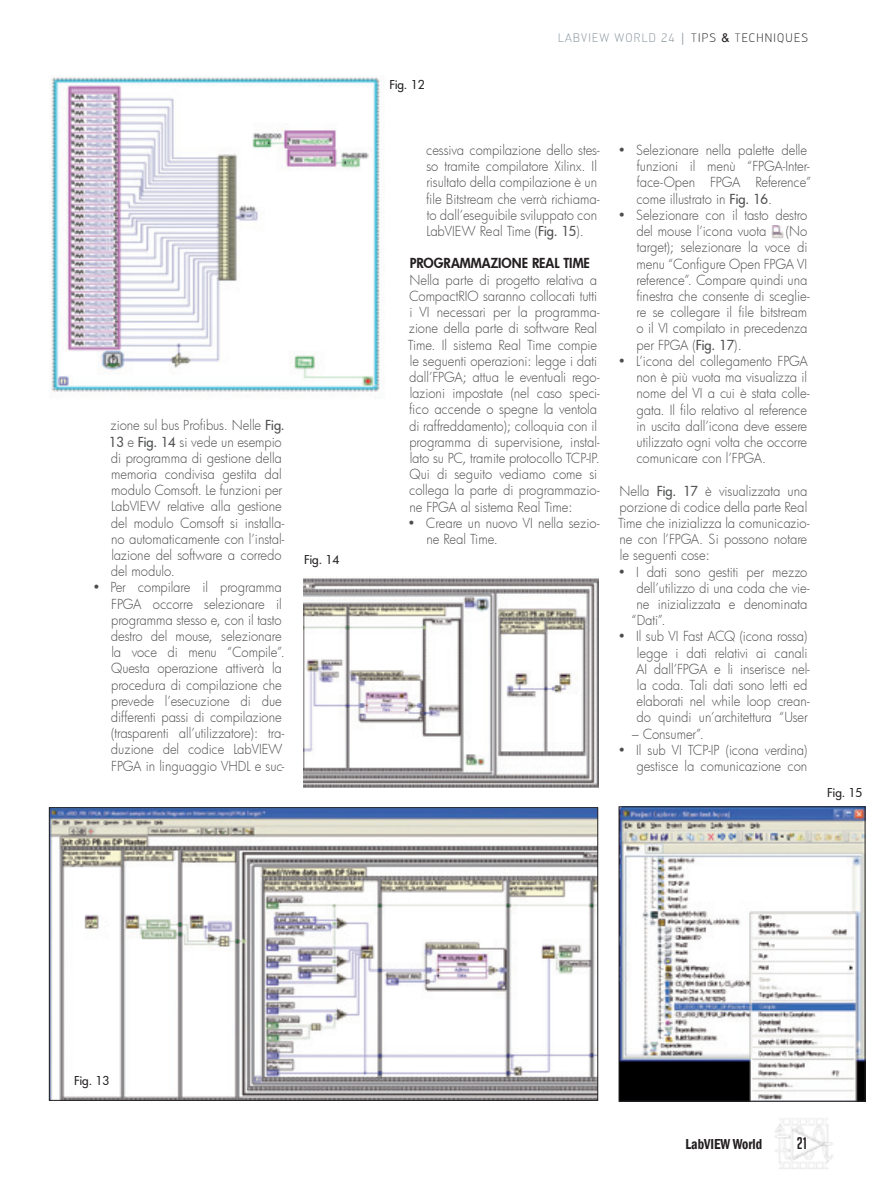
<style>
.page{position:relative;width:893px;height:1191px;background:#fff}
.page>*{position:absolute;margin:0;border:0;box-sizing:border-box;transform-origin:0 0}
.t1{font:16.5px "Big Noodle Titling";color:#231f20}
.t2{font:600 condensed 14.85px "Franklin Gothic";color:#231f20;scale:.91 1}
.testo{font:300 13.5px/16.2px "Futura";letter-spacing:-.005em;color:#4b4c4d}
.TITOLETTO_LABVIEW{font:800 13.5px "Futura";color:#231f20}
.Titoletto{font:12px "Engel Lightltd";letter-spacing:.1em;color:#85939a}
.Dida__Labview_world{font:500 12px "Futura";letter-spacing:-.015em;color:#231f20}
.s1{font-weight:500}
.s2{font-family:"Geometric 415 BT Lite A"}
.s3{color:#231f20}
.s4{font-family:"Arial";color:#231f20}
</style>
<div class="page">
<img style="left:774px;top:1118px;width:59px;height:51px">
<img style="left:771px;top:225px;width:13px;height:14px">
<img style="left:51px;top:77px;width:329px;height:321px">
<img style="left:51px;top:809px;width:545px;height:289px">
<div style="left:49px;top:807px;width:549px;height:293px;border:1px solid #231f20"></div>
<img style="left:304px;top:578px;width:294px;height:209px">
<img style="left:621px;top:808px;width:242px;height:291px">
<div style="left:619px;top:806px;width:246px;height:295px;border:1px solid #231f20"></div>
<p class="testo" style="left:109px;top:417px;width:177px">zione sul bus Profibus. Nelle <span class="s1">Fig.<br>13</span> e <span class="s1">Fig. 14</span> si vede un esempio di programma di gestione della memoria condivisa gestita dal modulo Comsoft. Le funzioni per<br>LabVIEW relative alla gestione del modulo Comsoft si installa&shy;no automaticamente con l’instal&shy;lazione del software a corredo del modulo.</p>
<p class="testo" style="left:111px;top:579px;width:175px;text-indent:-19px">• Per compilare il programma<br>FPGA occorre selezionare il programma stesso e, con il tasto destro del mouse, selezionare la voce di menu “Compile”.<br>Questa operazione attiverà la procedura di compilazione che prevede l’esecuzione di due differenti passi di compilazione (trasparenti all’utilizzatore): tra&shy;duzione del codice LabVIEW<br>FPGA in linguaggio VHDL e suc-</p>
<p class="Dida__Labview_world" style="left:304px;top:551px;width:37px">Fig. 14</p>
<p class="Dida__Labview_world" style="left:389px;top:77px;width:37px">Fig. 12</p>
<p class="Titoletto" style="left:558px;top:34px;width:251px">LABVIEW WORLD 24 <span class="s2">|</span> <span class="s3">TIPS</span> <span class="s4">&amp;</span> <span class="s3">TECHNIQUES</span></p>
<p class="testo" style="left:426px;top:142px;width:175px">cessiva compilazione dello stes&shy;so tramite compilatore Xilinx. Il risultato della compilazione è un file Bitstream che verrà richiama&shy;to dall’eseguibile sviluppato con LabVIEW Real Time (<span class="s1">Fig. 15</span>).</p>
<p class="TITOLETTO_LABVIEW" style="left:410px;top:254px;width:182px">PROGRAMMAZIONE REAL TIME</p>
<p class="testo" style="left:408px;top:271px;width:194px">Nella parte di progetto relativa a CompactRIO saranno collocati tutti i VI necessari per la programma&shy;zione della parte di software Real Time. Il sistema Real Time compie le seguenti operazioni: legge i dati dall’FPGA; attua le eventuali rego&shy;lazioni impostate (nel caso speci&shy;fico accende o spegne la ventola di raffreddamento); colloquia con il programma di supervisione, instal&shy;lato su PC, tramite protocollo TCP-IP.</p>
<p class="testo" style="left:409px;top:466px;width:192px">Qui di seguito vediamo come si collega la parte di programmazio&shy;ne FPGA al sistema Real Time:</p>
<p class="testo" style="left:426px;top:514px;width:175px;text-indent:-19px">• Creare un nuovo VI nella sezio&shy;ne Real Time.</p>
<p class="testo" style="left:636px;top:142px;width:176px;text-indent:-19px">• Selezionare nella palette delle funzioni il menù “FPGA-Inter&shy;face-Open FPGA Reference” come illustrato in <span class="s1">Fig. 16</span>.</p>
<p class="testo" style="left:636px;top:206px;width:172px;text-indent:-19px">• Selezionare con il tasto destro del mouse l’icona vuota</p>
<p class="testo" style="left:636px;top:223px;width:175px;text-indent:149px">(No target); selezionare la voce di menu “Configure Open FPGA VI reference”. Compare quindi una finestra che consente di sceglie&shy;re se collegare il file bitstream o il VI compilato in precedenza per FPGA (<span class="s1">Fig. 17</span>).</p>
<p class="testo" style="left:636px;top:352px;width:175px;text-indent:-19px">• L’icona del collegamento FPGA non è più vuota ma visualizza il nome del VI a cui è stata colle&shy;gata. Il filo relativo al reference in uscita dall’icona deve essere utilizzato ogni volta che occorre comunicare con l’FPGA.</p>
<p class="testo" style="left:618px;top:482px;width:193px">Nella <span class="s1">Fig. 17</span> è visualizzata una porzione di codice della parte Real<br>Time che inizializza la comunicazio&shy;ne con l’FPGA. Si possono notare le seguenti cose:</p>
<p class="testo" style="left:618px;top:563px;width:191px">• I dati sono gestiti per mezzo</p>
<p class="testo" style="left:636px;top:579px;width:175px">dell’utilizzo di una coda che vie-</p>
<p class="testo" style="left:637px;top:595px;width:172px">ne inizializzata e denominata</p>
<p class="testo" style="left:632px;top:612px;width:35px">“Dati”.</p>
<p class="testo" style="left:636px;top:628px;width:175px;text-indent:-18px">• Il sub VI Fast ACQ (icona rossa) legge i dati relativi ai canali<br>AI dall’FPGA e li inserisce nel&shy;la coda. Tali dati sono letti ed elaborati nel while loop crean&shy;do quindi un’architettura “User</p>
<p class="testo" style="left:632px;top:725px;width:73px">– Consumer”.</p>
<p class="testo" style="left:618px;top:741px;width:191px;text-align:right">• Il sub VI TCP-IP (icona verdina) gestisce la comunicazione con</p>
<p class="Dida__Labview_world" style="left:827px;top:785px;width:37px">Fig. 15</p>
<p class="Dida__Labview_world" style="left:74px;top:1072px;width:37px">Fig. 13</p>
<p class="t2" style="left:685px;top:1134px;width:86px">LabVIEW World</p>
<p class="t1" style="left:797px;top:1134px;width:12px">21</p>
</div>
